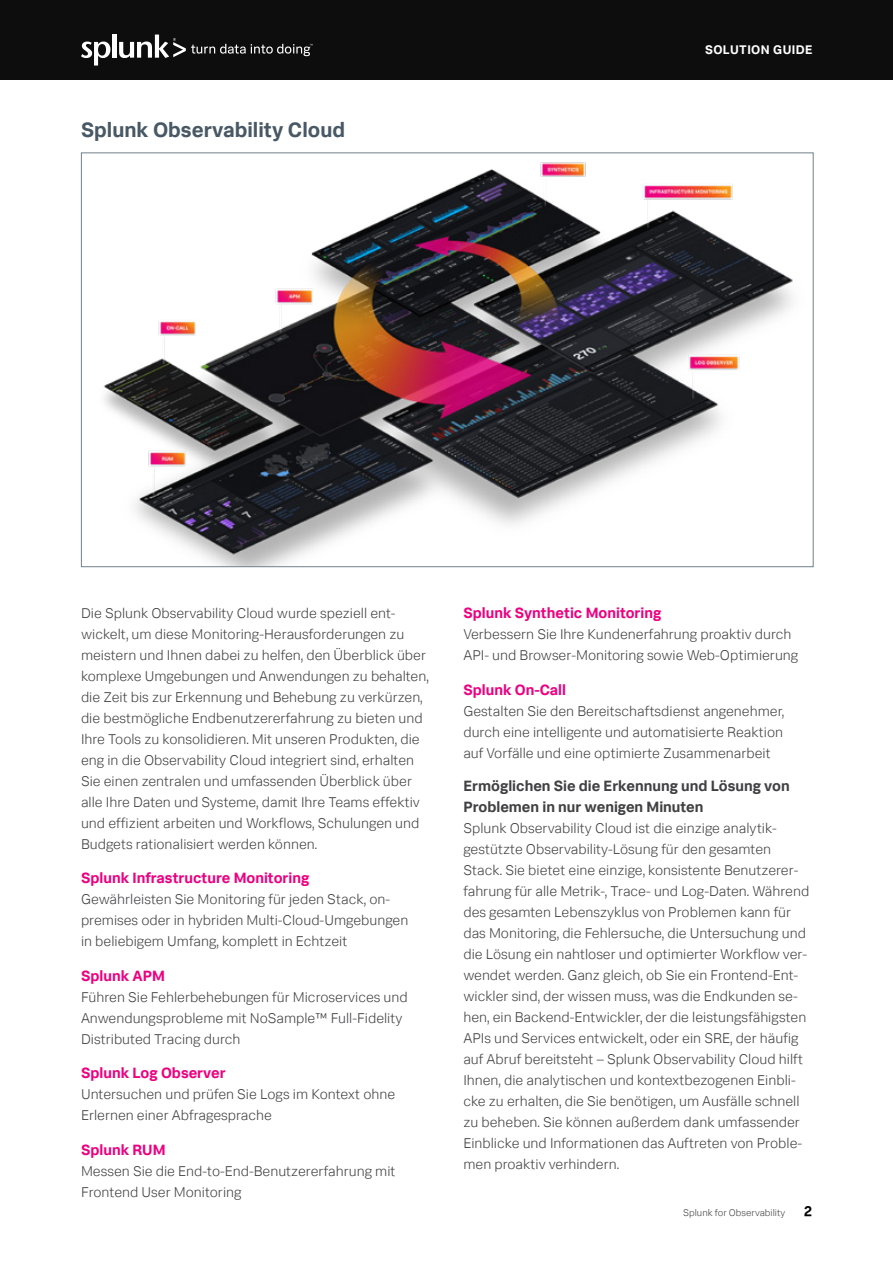
<style>
.page{position:relative;width:893px;height:1263px;background:#fff}
.page>*{position:absolute;margin:0;border:0;box-sizing:border-box;transform-origin:0 0}
.Body_Text{font:700 21px "Splunk Data Sans";color:#485865}
.Pink_subhead{font:700 15px "Splunk Data Sans";color:#ed0181}
.Pink_subhead-2{font:700 15px/21px "Splunk Data Sans";color:#414042}
.Body_Text-2{font:300 14.25px/21px "Splunk Data Sans";color:#414042}
.t1{font:700 14.25px "Splunk Data Sans";color:#000}
.t2{font:700 12.6px "Splunk Data Sans";letter-spacing:.03em;color:#fff}
.t3{font:300 9.75px "Splunk Data Sans";color:#414042}
</style>
<div class="page">
<div style="left:0;top:0;width:893px;height:80px;background:#0d0d0d"></div>
<svg style="left:81px;top:42px;width:29px;height:24px"></svg>
<hr style="left:112px;top:35px;width:4px;height:23px;background:#fff">
<svg style="left:119px;top:35px;width:194px;height:23px"></svg>
<img style="left:103px;top:162px;width:690px;height:403px">
<p class="Body_Text" style="left:81px;top:117px;width:266px">Splunk Observability Cloud</p>
<p class="t2" style="left:705px;top:42px;width:109px">SOLUTION GUIDE</p>
<p class="Body_Text-2" style="left:81px;top:602px;width:349px">Die Splunk Observability Cloud wurde speziell ent&shy;wickelt, um diese Monitoring-Herausforderungen zu meistern und Ihnen dabei zu helfen, den Überblick über komplexe Umgebungen und Anwendungen zu behalten, die Zeit bis zur Erkennung und Behebung zu verkürzen, die bestmögliche Endbenutzererfahrung zu bieten und Ihre Tools zu konsolidieren. Mit unseren Produkten, die eng in die Observability Cloud integriert sind, erhalten Sie einen zentralen und umfassenden Überblick über alle Ihre Daten und Systeme, damit Ihre Teams effektiv und effizient arbeiten und Workflows, Schulungen und Budgets rationalisiert werden können.</p>
<p class="Pink_subhead" style="left:81px;top:869px;width:230px">Splunk Infrastructure Monitoring</p>
<p class="Body_Text-2" style="left:81px;top:889px;width:329px">Gewährleisten Sie Monitoring für jeden Stack, on&shy;premises oder in hybriden Multi-Cloud-Umgebungen in beliebigem Umfang, komplett in Echtzeit</p>
<p class="Pink_subhead" style="left:81px;top:966px;width:85px">Splunk APM</p>
<p class="Body_Text-2" style="left:81px;top:986px;width:328px">Führen Sie Fehlerbehebungen für Microservices und<br>Anwendungsprobleme mit NoSample™ Full-Fidelity<br>Distributed Tracing durch</p>
<p class="Pink_subhead" style="left:81px;top:1064px;width:146px">Splunk Log Observer</p>
<p class="Body_Text-2" style="left:81px;top:1084px;width:316px">Untersuchen und prüfen Sie Logs im Kontext ohne<br>Erlernen einer Abfragesprache</p>
<p class="Pink_subhead" style="left:81px;top:1140px;width:86px">Splunk RUM</p>
<p class="Body_Text-2" style="left:81px;top:1160px;width:316px">Messen Sie die End-to-End-Benutzererfahrung mit<br>Frontend User Monitoring</p>
<p class="Pink_subhead" style="left:463px;top:604px;width:200px">Splunk Synthetic Monitoring</p>
<p class="Body_Text-2" style="left:463px;top:624px;width:336px">Verbessern Sie Ihre Kundenerfahrung proaktiv durch<br>API- und Browser-Monitoring sowie Web-Optimierung</p>
<p class="Pink_subhead" style="left:463px;top:680px;width:104px">Splunk On-Call</p>
<p class="Body_Text-2" style="left:463px;top:700px;width:323px;text-align:justify">Gestalten Sie den Bereitschaftsdienst angenehmer, durch eine intelligente und automatisierte Reaktion auf Vorfälle und eine optimierte Zusammenarbeit</p>
<p class="Pink_subhead-2" style="left:463px;top:775px;width:328px">Ermöglichen Sie die Erkennung und Lösung von<br>Problemen in nur wenigen Minuten</p>
<p class="Body_Text-2" style="left:463px;top:817px;width:348px">Splunk Observability Cloud ist die einzige analytik&shy;gestützte Observability-Lösung für den gesamten Stack. Sie bietet eine einzige, konsistente Benutzerer&shy;fahrung für alle Metrik-, Trace- und Log-Daten. Während des gesamten Lebenszyklus von Problemen kann für das Monitoring, die Fehlersuche, die Untersuchung und die Lösung ein nahtloser und optimierter Workflow ver&shy;wendet werden. Ganz gleich, ob Sie ein Frontend-Ent&shy;wickler sind, der wissen muss, was die Endkunden se&shy;hen, ein Backend-Entwickler, der die leistungsfähigsten APIs und Services entwickelt, oder ein SRE, der häufig auf Abruf bereitsteht – Splunk Observability Cloud hilft Ihnen, die analytischen und kontextbezogenen Einbli&shy;cke zu erhalten, die Sie benötigen, um Ausfälle schnell zu beheben. Sie können außerdem dank umfassender Einblicke und Informationen das Auftreten von Proble&shy;men proaktiv verhindern.</p>
<p class="t3" style="left:683px;top:1206px;width:104px">Splunk for Observability</p>
<p class="t1" style="left:804px;top:1202px;width:10px">2</p>
</div>
